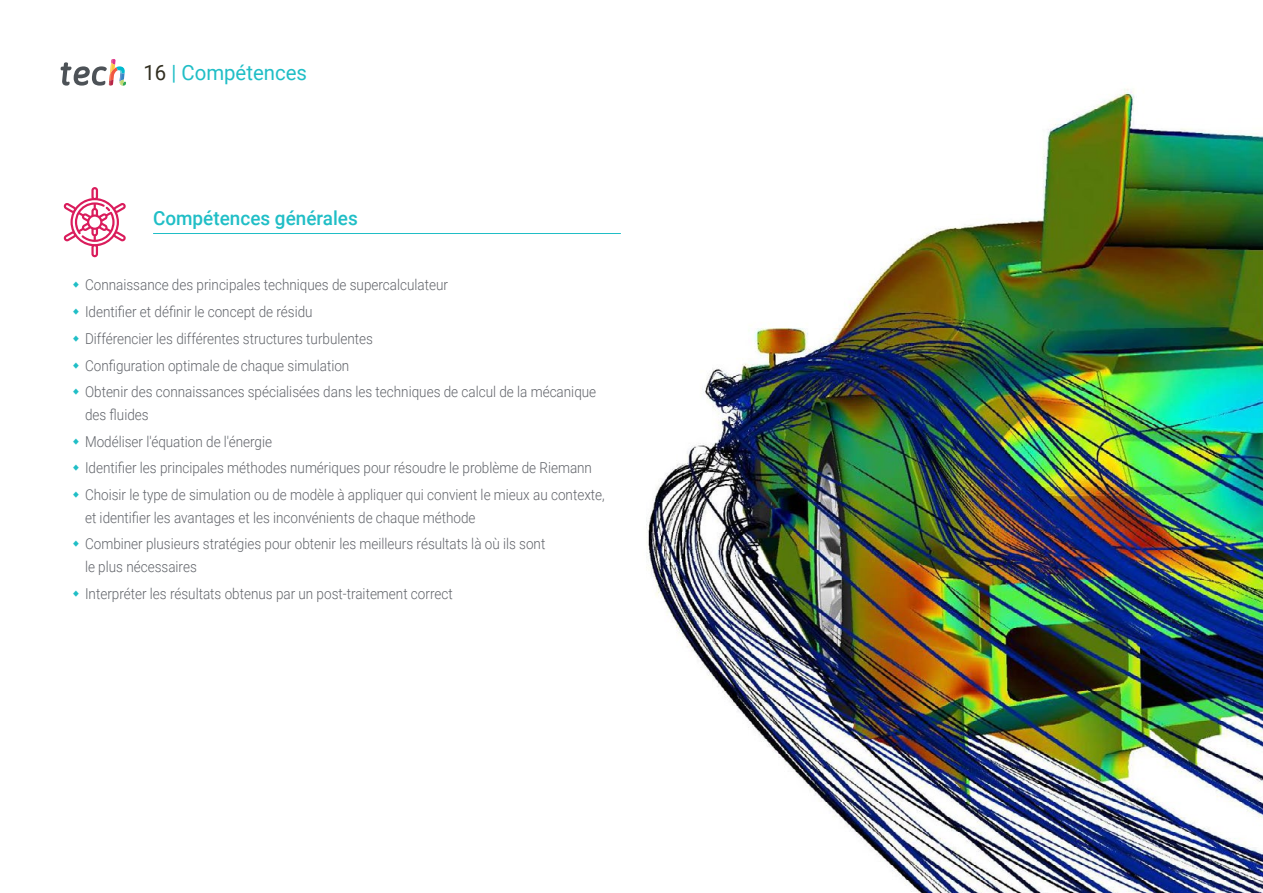
<style>
.page{position:relative;width:1263px;height:893px;background:#fff}
.page>*{position:absolute;margin:0;border:0;box-sizing:border-box;transform-origin:0 0}
.t1{font:21px "Roboto";color:#20bec6}
.t2{font:500 19.5px "Roboto";color:#20bec6}
.t3{font:300 15px/26.7px "Roboto";color:#61646a;scale:.9 1}
.s1{color:#312e20}
</style>
<div class="page">
<hr style="left:153px;top:233px;width:468px;height:1px;background:#20bec6">
<svg style="left:63px;top:187px;width:63px;height:70px"></svg>
<svg style="left:61px;top:59px;width:65px;height:27px"></svg>
<img style="left:646px;top:89px;width:617px;height:804px">
<h1 class="t1" style="left:144px;top:57px;width:165px"><span class="s1">16</span> | Compétences</h1>
<h2 class="t2" style="left:153px;top:205px;width:206px">Compétences générales</h2>
<p class="t3" style="left:85px;top:271px;width:569px">Connaissance des principales techniques de supercalculateur<br>Identifier et définir le concept de résidu<br>Différencier les différentes structures turbulentes<br>Configuration optimale de chaque simulation<br>Obtenir des connaissances spécialisées dans les techniques de calcul de la mécanique</p>
<p class="t3" style="left:85px;top:401px;width:579px">des fluides<br>Modéliser l'équation de l'énergie<br>Identifier les principales méthodes numériques pour résoudre le problème de Riemann Choisir le type de simulation ou de modèle à appliquer qui convient le mieux au contexte,</p>
<p class="t3" style="left:85px;top:503px;width:513px">et identifier les avantages et les inconvénients de chaque méthode<br>Combiner plusieurs stratégies pour obtenir les meilleurs résultats là où ils sont</p>
<p class="t3" style="left:85px;top:553px;width:410px">le plus nécessaires<br>Interpréter les résultats obtenus par un post-traitement correct</p>
</div>
